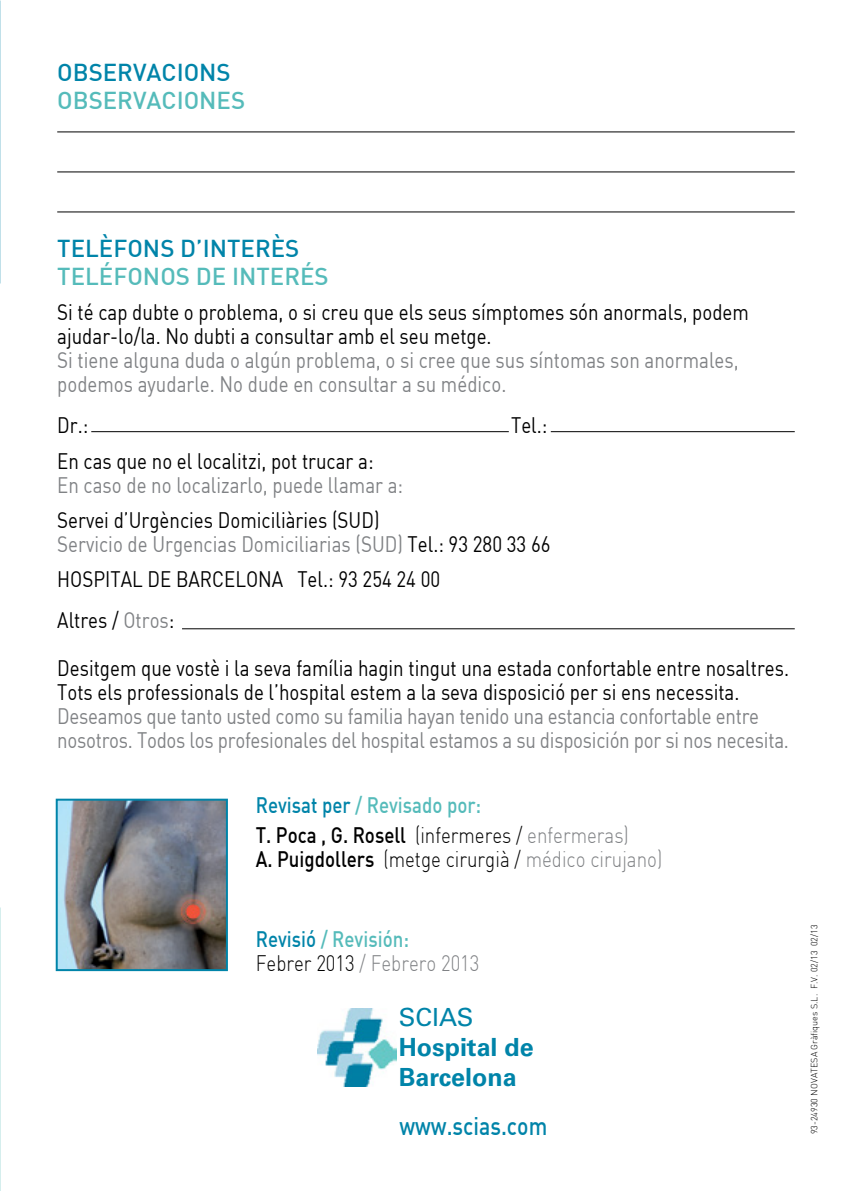
<style>
.page{position:relative;width:851px;height:1191px;background:#fff}
.page>*{position:absolute;margin:0;border:0;box-sizing:border-box;transform-origin:0 0}
.t1{font:700 25px/30px "Univers LT";color:#0084a9}
.t2{font:25px "DIN Medium";color:#0084a9;scale:.85 1}
.t3{font:25px "Univers LT";color:#0084a9}
.t4{font:24px "DIN Medium";color:#55bbba}
.t5{font:24px "DIN Medium";color:#0084a9}
.t6{font:22px/24px "DIN";color:#000;scale:.85 1}
.t7{font:22px/24px "DIN";letter-spacing:-.015em;color:#808285;scale:.85 1}
.t8{font:22px/29.6px "DIN Medium";color:#000;scale:.85 1}
.t9{font:22px "DIN Light";color:#000;scale:.85 1}
.t10{font:22px "DIN Light";color:#808285;scale:.85 1}
.t11{font:22px "DIN Medium";color:#55bbba;scale:.85 1}
.t12{font:9px "DIN Light";color:#000}
.s1{color:#808285}
.s2{color:#0084a9}
.s3{color:#55bbba}
.s4{font-family:"DIN Light"}
.s5{font-family:"DIN Light";color:#808285}
.s6{font-family:"DIN Medium"}
.s7{color:#000}
</style>
<div class="page">
<img style="left:317px;top:1008px;width:79px;height:78px">
<img style="left:59px;top:801px;width:166px;height:167px">
<div style="left:56px;top:798px;width:172px;height:173px;border:2px solid #0084a9"></div>
<hr style="left:57px;top:131px;width:737px;height:1px;background:#000">
<hr style="left:57px;top:171px;width:737px;height:1px;background:#000">
<hr style="left:57px;top:211px;width:737px;height:1px;background:#000">
<hr style="left:182px;top:628px;width:612px;height:1px;background:#000">
<hr style="left:91px;top:431px;width:417px;height:1px;background:#000">
<hr style="left:550px;top:431px;width:244px;height:1px;background:#000">
<p class="t5" style="left:57px;top:57px;width:175px">OBSERVACIONS</p>
<p class="t4" style="left:57px;top:85px;width:189px">OBSERVACIONES</p>
<p class="t5" style="left:57px;top:233px;width:244px">TELÈFONS D’INTERÈS</p>
<p class="t4" style="left:57px;top:261px;width:273px">TELÉFONOS DE INTERÉS</p>
<p class="t6" style="left:57px;top:300px;width:815px">Si té cap dubte o problema, o si creu que els seus símptomes són anormals, podem ajudar-lo/la. No dubti a consultar amb el seu metge.</p>
<p class="t7" style="left:57px;top:348px;width:803px">Si tiene alguna duda o algún problema, o si cree que sus síntomas son anormales, podemos ayudarle. No dude en consultar a su médico.</p>
<p class="t6" style="left:57px;top:413px;width:38px">Dr.:</p>
<p class="t6" style="left:511px;top:413px;width:44px">Tel.:</p>
<p class="t6" style="left:57px;top:448px;width:373px">En cas que no el localitzi, pot trucar a:</p>
<p class="t7" style="left:57px;top:472px;width:408px">En caso de no localizarlo, puede llamar a:</p>
<p class="t6" style="left:57px;top:507px;width:581px">Servei d’Urgències Domiciliàries (SUD)<br><span class="s1">Servicio de Urgencias Domiciliarias (SUD)</span> Tel.: 93 280 33 66</p>
<p class="t6" style="left:57px;top:558px;width:452px;line-height:41px">HOSPITAL DE BARCELONA Tel.: 93 254 24 00<br>Altres / <span class="s1">Otros</span>:</p>
<p class="t6" style="left:57px;top:656px;width:862px">Desitgem que vostè i la seva família hagin tingut una estada confortable entre nosaltres.<br>Tots els professionals de l’hospital estem a la seva disposició per si ens necessita.</p>
<p class="t7" style="left:57px;top:704px;width:862px">Deseamos que tanto usted como su familia hayan tenido una estancia confortable entre nosotros. Todos los profesionales del hospital estamos a su disposición por si nos necesita.</p>
<p class="t8" style="left:256px;top:789px;width:440px"><span class="s2">Revisat per</span> <span class="s3">/ Revisado por:<br></span>T. Poca , G. Rosell <span class="s4">(infermeres /</span> <span class="s5">enfermeras)</span></p>
<p class="t9" style="left:256px;top:845px;width:479px"><span class="s6">A. Puigdollers</span> (metge cirurgià / <span class="s1">médico cirujano)</span></p>
<p class="t11" style="left:256px;top:925px;width:182px"><span class="s2">Revisió</span> / Revisión:</p>
<p class="t10" style="left:256px;top:950px;width:265px"><span class="s7">Febrer 2013</span> / Febrero 2013</p>
<p class="t3" style="left:399px;top:1002px;width:76px">SCIAS</p>
<p class="t1" style="left:399px;top:1032px;width:136px">Hospital de<br>Barcelona</p>
<p class="t2" style="left:399px;top:1109px;width:176px">www.scias.com</p>
<p class="t12" style="left:808px;top:1134px;width:211px;rotate:-90deg">93-24930 NOVATESA Gràfiques S.L. F.V. 02/13 02/13</p>
</div>
